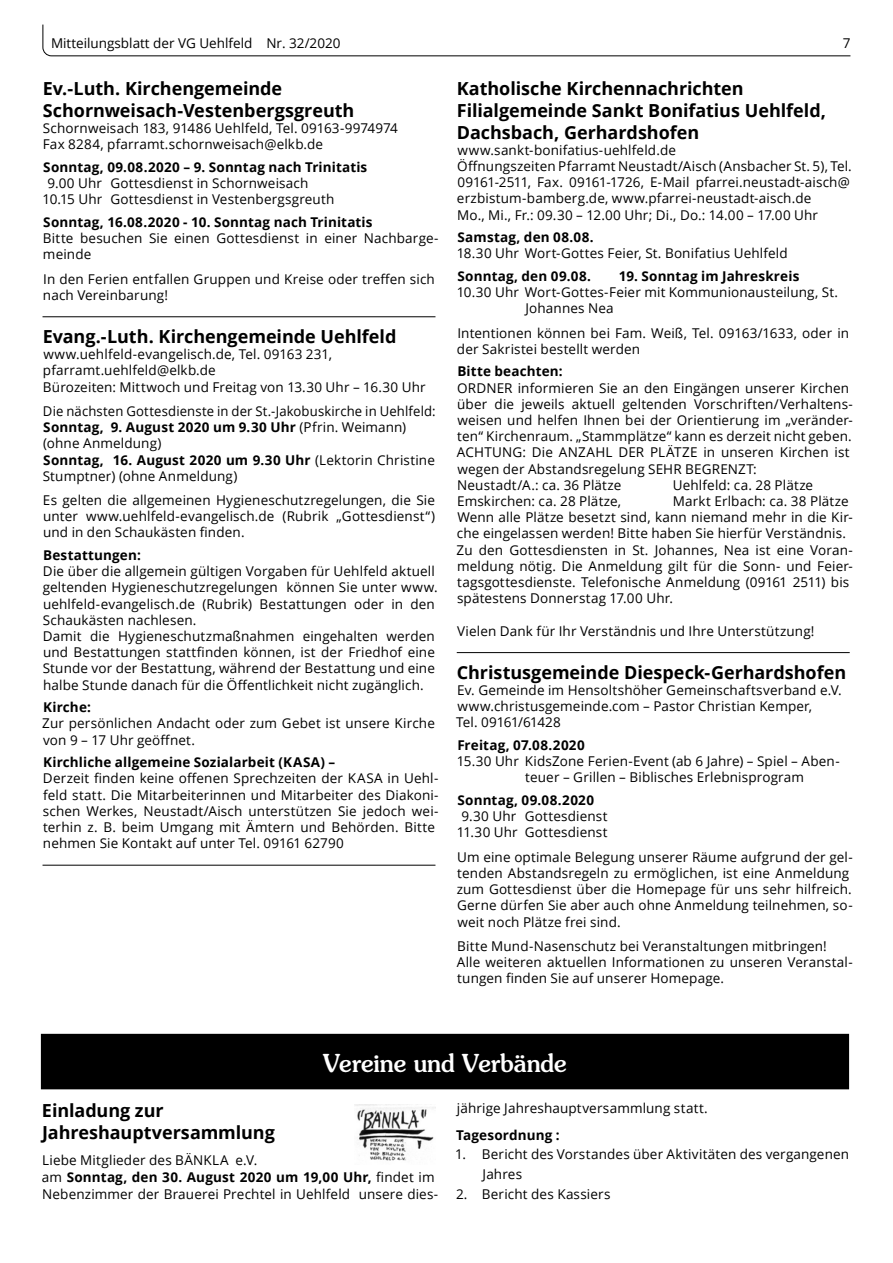
<style>
.page{position:relative;width:893px;height:1263px;background:#fff}
.page>*{position:absolute;margin:0;border:0;box-sizing:border-box;transform-origin:0 0}
.t1{font:500 24.75px "Souvenir";color:#fff;scale:.95 1}
.t2{font:700 18px/21.6px "Open Sans";letter-spacing:-.005em;color:#000}
.t3{font:13.5px/16.2px "Open Sans";letter-spacing:.01em;color:#000}
.t4{font:700 13.5px "Open Sans";letter-spacing:.01em;color:#000}
.s1{font-weight:700}
</style>
<div class="page">
<svg style="left:42px;top:24px;width:809px;height:33px"></svg>
<hr style="left:43px;top:316px;width:392px;height:1px;background:#000">
<hr style="left:43px;top:865px;width:392px;height:1px;background:#000">
<hr style="left:457px;top:652px;width:393px;height:1px;background:#000">
<div style="left:41px;top:1034px;width:808px;height:55px;background:#000"></div>
<img style="left:355px;top:1105px;width:80px;height:56px">
<p class="t3" style="left:51px;top:34px;width:291px">Mitteilungsblatt der VG Uehlfeld Nr. 32/2020</p>
<p class="t3" style="left:843px;top:34px;width:9px">7</p>
<h2 class="t2" style="left:43px;top:78px;width:313px">Ev.-Luth. Kirchengemeinde<br>Schornweisach-Vestenbergsgreuth</h2>
<p class="t3" style="left:43px;top:120px;width:357px">Schornweisach 183, 91486 Uehlfeld, Tel. 09163-9974974<br>Fax 8284, pfarramt.schornweisach@elkb.de</p>
<p class="t4" style="left:43px;top:157px;width:326px">Sonntag, 09.08.2020 – 9. Sonntag nach Trinitatis</p>
<p class="t3" style="left:43px;top:175px;width:293px;text-indent:5px">9.00 Uhr Gottesdienst in Schornweisach<br>10.15 Uhr Gottesdienst in Vestenbergsgreuth</p>
<p class="t4" style="left:43px;top:212px;width:331px">Sonntag, 16.08.2020 - 10. Sonntag nach Trinitatis</p>
<p class="t3" style="left:43px;top:230px;width:397px">Bitte besuchen Sie einen Gottesdienst in einer Nachbarge&shy;meinde</p>
<p class="t3" style="left:43px;top:270px;width:393px">In den Ferien entfallen Gruppen und Kreise oder treffen sich nach Vereinbarung!</p>
<h2 class="t2" style="left:43px;top:325px;width:355px">Evang.-Luth. Kirchengemeinde Uehlfeld</h2>
<p class="t3" style="left:43px;top:346px;width:384px">www.uehlfeld-evangelisch.de, Tel. 09163 231, pfarramt.uehlfeld@elkb.de<br>Bürozeiten: Mittwoch und Freitag von 13.30 Uhr – 16.30 Uhr</p>
<p class="t3" style="left:43px;top:403px;width:394px">Die nächsten Gottesdienste in der St.-Jakobuskirche in Uehlfeld:<br><span class="s1">Sonntag, 9. August 2020 um 9.30 Uhr</span> (Pfrin. Weimann) (ohne Anmeldung)<br><span class="s1">Sonntag, 16. August 2020 um 9.30 Uhr</span> (Lektorin Christine Stumptner) (ohne Anmeldung)</p>
<p class="t3" style="left:43px;top:492px;width:393px;text-align:justify">Es gelten die allgemeinen Hygieneschutzregelungen, die Sie unter www.uehlfeld-evangelisch.de (Rubrik „Gottesdienst“) und in den Schaukästen finden.</p>
<p class="t4" style="left:43px;top:546px;width:99px">Bestattungen:</p>
<p class="t3" style="left:43px;top:563px;width:396px">Die über die allgemein gültigen Vorgaben für Uehlfeld aktuell geltenden Hygieneschutzregelungen können Sie unter www. uehlfeld-evangelisch.de (Rubrik) Bestattungen oder in den Schaukästen nachlesen.<br>Damit die Hygieneschutzmaßnahmen eingehalten werden und Bestattungen stattfinden können, ist der Friedhof eine Stunde vor der Bestattung, während der Bestattung und eine halbe Stunde danach für die Öffentlichkeit nicht zugänglich.</p>
<p class="t4" style="left:43px;top:698px;width:49px">Kirche:</p>
<p class="t3" style="left:42px;top:715px;width:394px">Zur persönlichen Andacht oder zum Gebet ist unsere Kirche von 9 – 17 Uhr geöffnet.</p>
<p class="t4" style="left:43px;top:753px;width:294px">Kirchliche allgemeine Sozialarbeit (KASA) –</p>
<p class="t3" style="left:43px;top:770px;width:397px">Derzeit finden keine offenen Sprechzeiten der KASA in Uehl&shy;feld statt. Die Mitarbeiterinnen und Mitarbeiter des Diakoni&shy;schen Werkes, Neustadt/Aisch unterstützen Sie jedoch wei&shy;terhin z. B. beim Umgang mit Ämtern und Behörden. Bitte nehmen Sie Kontakt auf unter Tel. 09161 62790</p>
<h2 class="t2" style="left:457px;top:78px;width:371px">Katholische Kirchennachrichten<br>Filialgemeinde Sankt Bonifatius Uehlfeld,<br>Dachsbach, Gerhardshofen</h2>
<p class="t3" style="left:457px;top:141px;width:396px">www.sankt-bonifatius-uehlfeld.de<br>Öffnungszeiten Pfarramt Neustadt/Aisch (Ansbacher St. 5), Tel.<br>09161-2511, Fax. 09161-1726, E-Mail pfarrei.neustadt-aisch@ erzbistum-bamberg.de, www.pfarrei-neustadt-aisch.de<br>Mo., Mi., Fr.: 09.30 – 12.00 Uhr; Di., Do.: 14.00 – 17.00 Uhr</p>
<p class="t4" style="left:457px;top:228px;width:138px">Samstag, den 08.08.</p>
<p class="t3" style="left:457px;top:245px;width:333px">18.30 Uhr Wort-Gottes Feier, St. Bonifatius Uehlfeld</p>
<p class="t4" style="left:457px;top:266px;width:135px">Sonntag, den 09.08.</p>
<p class="t4" style="left:619px;top:266px;width:182px">19. Sonntag im Jahreskreis</p>
<p class="t3" style="left:525px;top:284px;width:314px;text-indent:-69px">10.30 Uhr Wort-Gottes-Feier mit Kommunionausteilung, St.<br>Johannes Nea</p>
<p class="t3" style="left:457px;top:324px;width:394px">Intentionen können bei Fam. Weiß, Tel. 09163/1633, oder in der Sakristei bestellt werden</p>
<p class="t4" style="left:457px;top:362px;width:107px">Bitte beachten:</p>
<p class="t3" style="left:457px;top:379px;width:397px">ORDNER informieren Sie an den Eingängen unserer Kirchen über die jeweils aktuell geltenden Vorschriften/Verhaltens&shy;weisen und helfen Ihnen bei der Orientierung im „veränder&shy;ten“ Kirchenraum. „Stammplätze“ kann es derzeit nicht geben.<br>ACHTUNG: Die ANZAHL DER PLÄTZE in unseren Kirchen ist wegen der Abstandsregelung SEHR BEGRENZT:<br>Neustadt/A.: ca. 36 Plätze</p>
<p class="t3" style="left:673px;top:476px;width:142px">Uehlfeld: ca. 28 Plätze</p>
<p class="t3" style="left:456px;top:493px;width:398px;text-indent:216px">Markt Erlbach: ca. 38 Plätze Wenn alle Plätze besetzt sind, kann niemand mehr in die Kir&shy;che eingelassen werden! Bitte haben Sie hierfür Verständnis.<br>Zu den Gottesdiensten in St. Johannes, Nea ist eine Voran&shy;meldung nötig. Die Anmeldung gilt für die Sonn- und Feier&shy;tagsgottesdienste. Telefonische Anmeldung (09161 2511) bis spätestens Donnerstag 17.00 Uhr.</p>
<p class="t3" style="left:457px;top:622px;width:359px">Vielen Dank für Ihr Verständnis und Ihre Unterstützung!</p>
<h2 class="t2" style="left:457px;top:661px;width:391px">Christusgemeinde Diespeck-Gerhardshofen</h2>
<p class="t3" style="left:456px;top:682px;width:387px">Ev. Gemeinde im Hensoltshöher Gemeinschaftsverband e.V. www.christusgemeinde.com – Pastor Christian Kemper,<br>Tel. 09161/61428</p>
<p class="t4" style="left:457px;top:735px;width:129px">Freitag, 07.08.2020</p>
<p class="t3" style="left:525px;top:753px;width:316px;text-indent:-69px">15.30 Uhr KidsZone Ferien-Event (ab 6 Jahre) – Spiel – Aben&shy;teuer – Grillen – Biblisches Erlebnisprogram</p>
<p class="t4" style="left:457px;top:790px;width:138px">Sonntag, 09.08.2020</p>
<p class="t3" style="left:457px;top:808px;width:152px;text-align:center">9.30 Uhr Gottesdienst<br>11.30 Uhr Gottesdienst</p>
<p class="t3" style="left:457px;top:848px;width:397px">Um eine optimale Belegung unserer Räume aufgrund der gel&shy;tenden Abstandsregeln zu ermöglichen, ist eine Anmeldung zum Gottesdienst über die Homepage für uns sehr hilfreich.<br>Gerne dürfen Sie aber auch ohne Anmeldung teilnehmen, so&shy;weit noch Plätze frei sind.</p>
<p class="t3" style="left:457px;top:937px;width:397px">Bitte Mund-Nasenschutz bei Veranstaltungen mitbringen!<br>Alle weiteren aktuellen Informationen zu unseren Veranstal&shy;tungen finden Sie auf unserer Homepage.</p>
<p class="t3" style="left:457px;top:493px;width:166px">Emskirchen: ca. 28 Plätze,</p>
<h1 class="t1" style="left:323px;top:1048px;width:258px">Vereine und Verbände</h1>
<h2 class="t2" style="left:42px;top:1099px;width:234px;line-height:22.4px">Einladung zur<br>Jahreshauptversammlung</h2>
<p class="t3" style="left:42px;top:1151px;width:398px;line-height:17px">Liebe Mitglieder des BÄNKLA e.V.<br>am <span class="s1">Sonntag, den 30. August 2020 um 19,00 Uhr,</span> findet im<br>Nebenzimmer der Brauerei Prechtel in Uehlfeld unsere dies-</p>
<p class="t3" style="left:457px;top:1100px;width:252px">jährige Jahreshauptversammlung statt.</p>
<p class="t4" style="left:456px;top:1125px;width:105px">Tagesordnung :</p>
<p class="t3" style="left:483px;top:1144px;width:368px;line-height:19.8px;text-indent:-27px">1. Bericht des Vorstandes über Aktivitäten des vergangenen<br>Jahres</p>
<p class="t3" style="left:456px;top:1186px;width:156px">2. Bericht des Kassiers</p>
</div>
